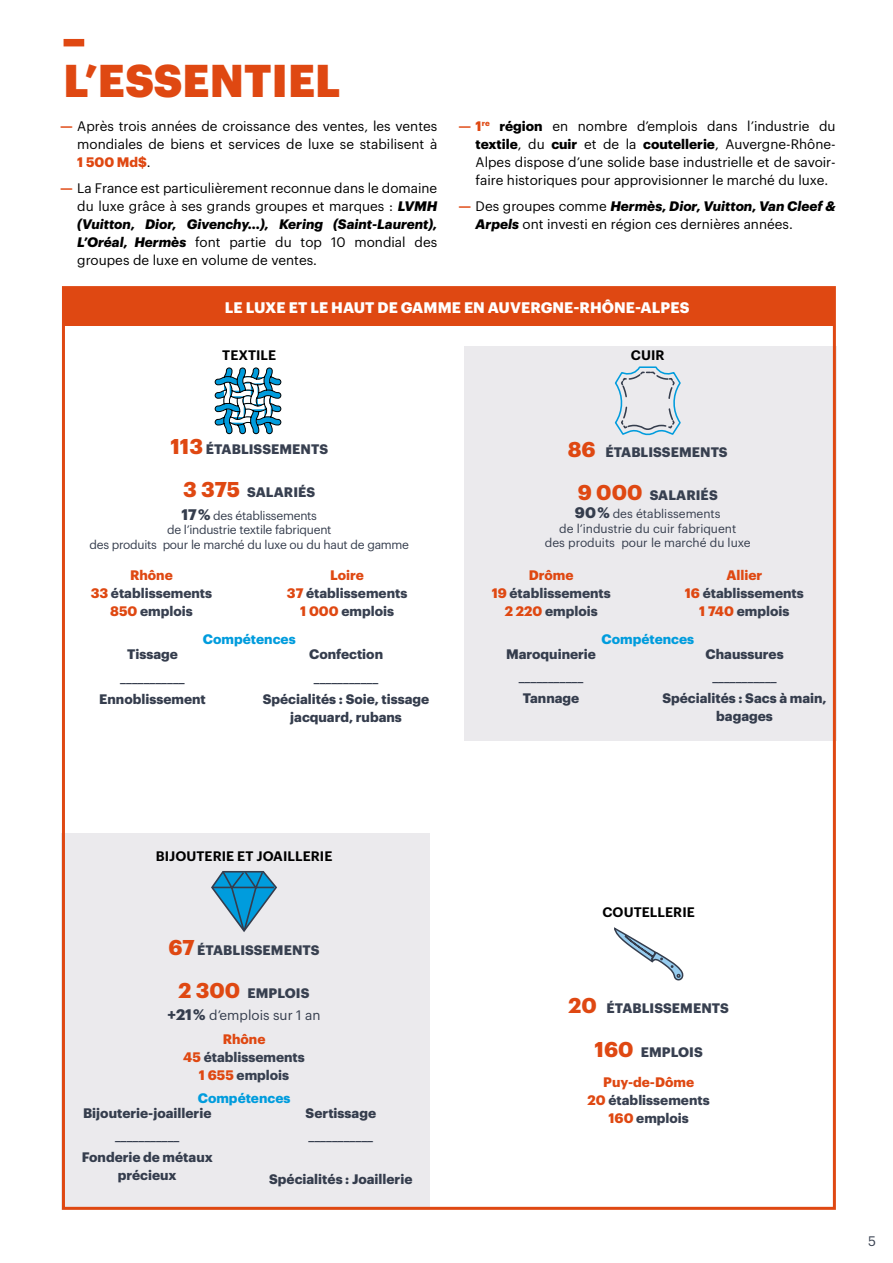
<style>
.page{position:relative;width:893px;height:1263px;background:#fff}
.page>*{position:absolute;margin:0;border:0;box-sizing:border-box;transform-origin:0 0}
.t1{font:900 45px "Graphik";letter-spacing:.005em;color:#df4812}
.t2{font:700 15px "Graphik";letter-spacing:.005em;color:#fff}
.t3{font:13.5px/18px "Graphik";color:#000;text-align:justify}
.t4{font:700 13.5px/18px "Graphik";color:#384050;text-align:center}
.t5{font:700 13.5px/22.2px "Graphik";color:#353d4d;text-align:center}
.t6{font:600 13.5px "Graphik";letter-spacing:.005em;color:#000}
.t7{font:700 13.5px "Graphik";color:#009cdd}
.t8{font:13.5px/21.6px "Graphik";color:#353d4d;text-align:center}
.t9{font:13.5px "Graphik";color:#384050}
.t10{font:12px/14.4px "Graphik";letter-spacing:-.02em;color:#353d4d;text-align:center}
.t11{font:12px/14.4px "Graphik";color:#353d4d;text-align:center}
.s1{font-weight:700;color:#df4812}
.s2{font-weight:700;font-style:italic}
.s3{font-weight:700}
.s4{font-size:13.5px;color:#df4812}
.s5{font-size:21px;color:#df4812}
.s6{font-weight:700;font-size:15px}
.s7{color:#df4812}
.s8{font-weight:700;font-size:21px;color:#df4812}
.s9{font-weight:700;color:#384050}
</style>
<div class="page">
<div style="left:464px;top:346px;width:373px;height:395px;background:#ebeaed"></div>
<div style="left:62px;top:833px;width:368px;height:377px;background:#ebeaed"></div>
<div style="left:64px;top:39px;width:20px;height:7px;background:#df4812"></div>
<div style="left:64px;top:288px;width:769px;height:38px;background:#df4812"></div>
<svg style="left:214px;top:367px;width:68px;height:68px"></svg>
<svg style="left:614px;top:366px;width:67px;height:70px"></svg>
<svg style="left:211px;top:871px;width:66px;height:61px"></svg>
<svg style="left:614px;top:927px;width:70px;height:54px"></svg>
<h1 class="t1" style="left:64px;top:45px;width:279px">L’ESSENTIEL</h1>
<p class="t3" style="left:77px;top:115px;width:362px;text-indent:-17px"><span class="s1">—</span> Après trois années de croissance des ventes, les ventes mondiales de biens et services de luxe se stabilisent à <span class="s1">1 500 Md$</span>.</p>
<p class="t3" style="left:77px;top:178px;width:362px;text-indent:-17px"><span class="s1">—</span> La France est particulièrement reconnue dans le domaine du luxe grâce à ses grands groupes et marques : <span class="s2">LVMH (Vuitton, Dior, Givenchy…), Kering (Saint-Laurent), L’Oréal, Hermès</span> font partie du top 10 mondial des groupes de luxe en volume de ventes.</p>
<p class="t3" style="left:476px;top:116px;width:362px;text-indent:-17px"><span class="s1">— 1</span><sup>re</sup> <span class="s3">région</span> en nombre d’emplois dans l’industrie du <span class="s3">textile</span>, du <span class="s3">cuir</span> et de la <span class="s3">coutellerie</span>, Auvergne-Rhône-Alpes dispose d’une solide base industrielle et de savoir&shy;faire historiques pour approvisionner le marché du luxe.</p>
<p class="t3" style="left:476px;top:196px;width:362px;text-indent:-17px"><span class="s1">—</span> Des groupes comme <span class="s2">Hermès, Dior, Vuitton, Van Cleef &amp;<br>Arpels</span> ont investi en région ces dernières années.</p>
<p class="t2" style="left:208px;top:296px;width:483px"><span class="s4">—</span> LE LUXE ET LE HAUT DE GAMME EN AUVERGNE-RHÔNE-ALPES</p>
<p class="t6" style="left:222px;top:345px;width:56px">TEXTILE</p>
<p class="t4" style="left:171px;top:439px;width:159px"><span class="s5">113</span> ÉTABLISSEMENTS</p>
<p class="t4" style="left:183px;top:482px;width:134px"><span class="s5">3 375</span> SALARIÉS</p>
<p class="t10" style="left:89px;top:507px;width:321px"><span class="s6">17 %</span> des établissements<br>de l’industrie textile fabriquent<br>des produits pour le marché du luxe ou du haut de gamme</p>
<p class="t4" style="left:91px;top:565px;width:123px"><span class="s7">Rhône<br>33</span> établissements<br><span class="s7">850</span> emplois</p>
<p class="t4" style="left:287px;top:565px;width:122px"><span class="s7">Loire<br>37</span> établissements<br><span class="s7">1 000</span> emplois</p>
<p class="t5" style="left:99px;top:642px;width:108px">Tissage ___________<br>Ennoblissement</p>
<p class="t5" style="left:263px;top:642px;width:168px">Confection<br>___________<br>Spécialités : Soie, tissage</p>
<p class="t5" style="left:290px;top:705px;width:113px">jacquard, rubans</p>
<p class="t7" style="left:203px;top:629px;width:94px">Compétences</p>
<p class="t6" style="left:631px;top:345px;width:35px">CUIR</p>
<p class="t4" style="left:568px;top:442px;width:161px"><span class="s5">86</span> ÉTABLISSEMENTS</p>
<p class="t4" style="left:578px;top:485px;width:141px"><span class="s5">9 000</span> SALARIÉS</p>
<p class="t11" style="left:545px;top:506px;width:207px"><span class="s6">90 %</span> des établissements<br>de l’industrie du cuir fabriquent<br>des produits pour le marché du luxe</p>
<p class="t4" style="left:492px;top:565px;width:121px"><span class="s7">Drôme<br>19</span> établissements<br><span class="s7">2 220</span> emplois</p>
<p class="t4" style="left:685px;top:565px;width:121px"><span class="s7">Allier<br>16</span> établissements<br><span class="s7">1 740</span> emplois</p>
<p class="t5" style="left:506px;top:642px;width:91px">Maroquinerie ___________<br>Tannage</p>
<p class="t5" style="left:662px;top:642px;width:166px">Chaussures<br>___________<br>Spécialités : Sacs à main,</p>
<p class="t5" style="left:716px;top:704px;width:58px">bagages</p>
<p class="t7" style="left:601px;top:628px;width:94px">Compétences</p>
<p class="t6" style="left:156px;top:846px;width:178px">BIJOUTERIE ET JOAILLERIE</p>
<p class="t4" style="left:169px;top:940px;width:153px"><span class="s5">67</span> ÉTABLISSEMENTS</p>
<p class="t8" style="left:167px;top:981px;width:155px"><span class="s8">2 300</span> <span class="s9">EMPLOIS </span><span class="s6">+21 %</span> d’emplois sur 1 an</p>
<p class="t4" style="left:183px;top:1029px;width:123px"><span class="s7">Rhône<br>45</span> établissements<br><span class="s7">1 655</span> emplois</p>
<p class="t5" style="left:82px;top:1100px;width:133px">Bijouterie-joaillerie ___________<br>Fonderie de métaux</p>
<p class="t5" style="left:118px;top:1163px;width:60px">précieux</p>
<p class="t7" style="left:198px;top:1087px;width:94px">Compétences</p>
<p class="t5" style="left:306px;top:1100px;width:72px;text-align:left">Sertissage ___________</p>
<p class="t5" style="left:269px;top:1167px;width:145px">Spécialités : Joaillerie</p>
<p class="t6" style="left:602px;top:901px;width:94px">COUTELLERIE</p>
<p class="t4" style="left:568px;top:998px;width:162px"><span class="s5">20</span> ÉTABLISSEMENTS</p>
<p class="t4" style="left:594px;top:1041px;width:110px"><span class="s5">160</span> EMPLOIS</p>
<p class="t4" style="left:588px;top:1072px;width:124px"><span class="s7">Puy-de-Dôme<br>20</span> établissements<br><span class="s7">160</span> emplois</p>
<p class="t9" style="left:868px;top:1231px;width:9px">5</p>
</div>
